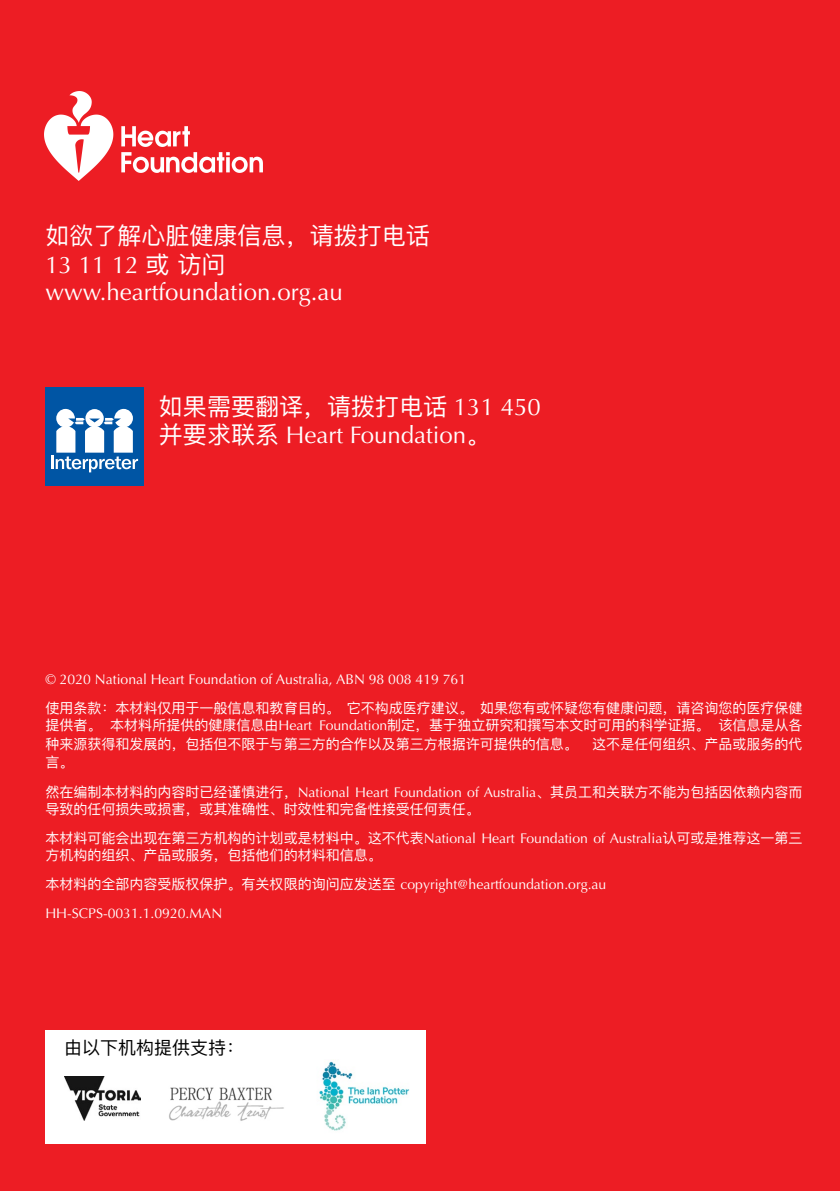
<style>
.page{position:relative;width:840px;height:1191px;background:#fff}
.page>*{position:absolute;margin:0;border:0;box-sizing:border-box;transform-origin:0 0}
.t1{font:24px/27.2px "Optima LT Std";color:#fff}
.t2{font:24px "Ping Fang SC";color:#fff}
.t3{font:18px "Ping Fang SC";color:#000}
.t4{font:14px/17px "Ping Fang SC";color:#fff}
.t5{font:14px/28.2px "Optima LT Std";color:#fff}
.s1{font-family:"Ping Fang SC"}
.s2{font-family:"Optima LT Std"}
</style>
<div class="page">
<div style="left:0;top:0;width:839px;height:1191px;background:#ed1d24"></div>
<div style="left:45px;top:1030px;width:380px;height:113px;background:#fff"></div>
<img style="left:64px;top:1076px;width:76px;height:44px">
<img style="left:319px;top:1061px;width:91px;height:70px">
<img style="left:169px;top:1087px;width:115px;height:34px">
<div style="left:45px;top:387px;width:98px;height:98px;background:#0055a4"></div>
<svg style="left:51px;top:409px;width:87px;height:63px"></svg>
<img style="left:44px;top:92px;width:218px;height:88px">
<h1 class="t2" style="left:45px;top:221px;width:386px">如欲了解心脏健康信息，请拨打电话</h1>
<h1 class="t1" style="left:45px;top:252px;width:299px">13 11 12 <span class="s1">或 访问</span>www.heartfoundation.org.au</h1>
<h1 class="t2" style="left:159px;top:392px;width:383px">如果需要翻译，请拨打电话 <span class="s2">131 450</span></h1>
<h1 class="t1" style="left:159px;top:422px;width:333px"><span class="s1">并要求联系</span> Heart Foundation<span class="s1">。</span></h1>
<p class="t5" style="left:45px;top:665px;width:422px">© 2020 National Heart Foundation of Australia, ABN 98 008 419 761</p>
<p class="t4" style="left:45px;top:700px;width:758px">使用条款：本材料仅用于一般信息和教育目的。 它不构成医疗建议。 如果您有或怀疑您有健康问题，请咨询您的医疗保健提供者。 本材料所提供的健康信息由<span class="s2">Heart Foundation</span>制定，基于独立研究和撰写本文时可用的科学证据。 该信息是从各</p>
<p class="t4" style="left:45px;top:735px;width:758px;line-height:18px">种来源获得和发展的，包括但不限于与第三方的合作以及第三方根据许可提供的信息。 这不是任何组织、产品或服务的代言。</p>
<p class="t4" style="left:45px;top:783px;width:758px">然在编制本材料的内容时已经谨慎进行，<span class="s2">National Heart Foundation of Australia</span>、其员工和关联方不能为包括因依赖内容而导致的任何损失或损害，或其准确性、时效性和完备性接受任何责任。</p>
<p class="t4" style="left:45px;top:829px;width:758px">本材料可能会出现在第三方机构的计划或是材料中。这不代表<span class="s2">National Heart Foundation of Australia</span>认可或是推荐这一第三方机构的组织、产品或服务，包括他们的材料和信息。</p>
<p class="t5" style="left:45px;top:870px;width:562px"><span class="s1">本材料的全部内容受版权保护。有关权限的询问应发送至</span> copyright@heartfoundation.org.au<br>HH-SCPS-0031.1.0920.MAN</p>
<p class="t3" style="left:64px;top:1037px;width:181px">由以下机构提供支持：</p>
</div>
